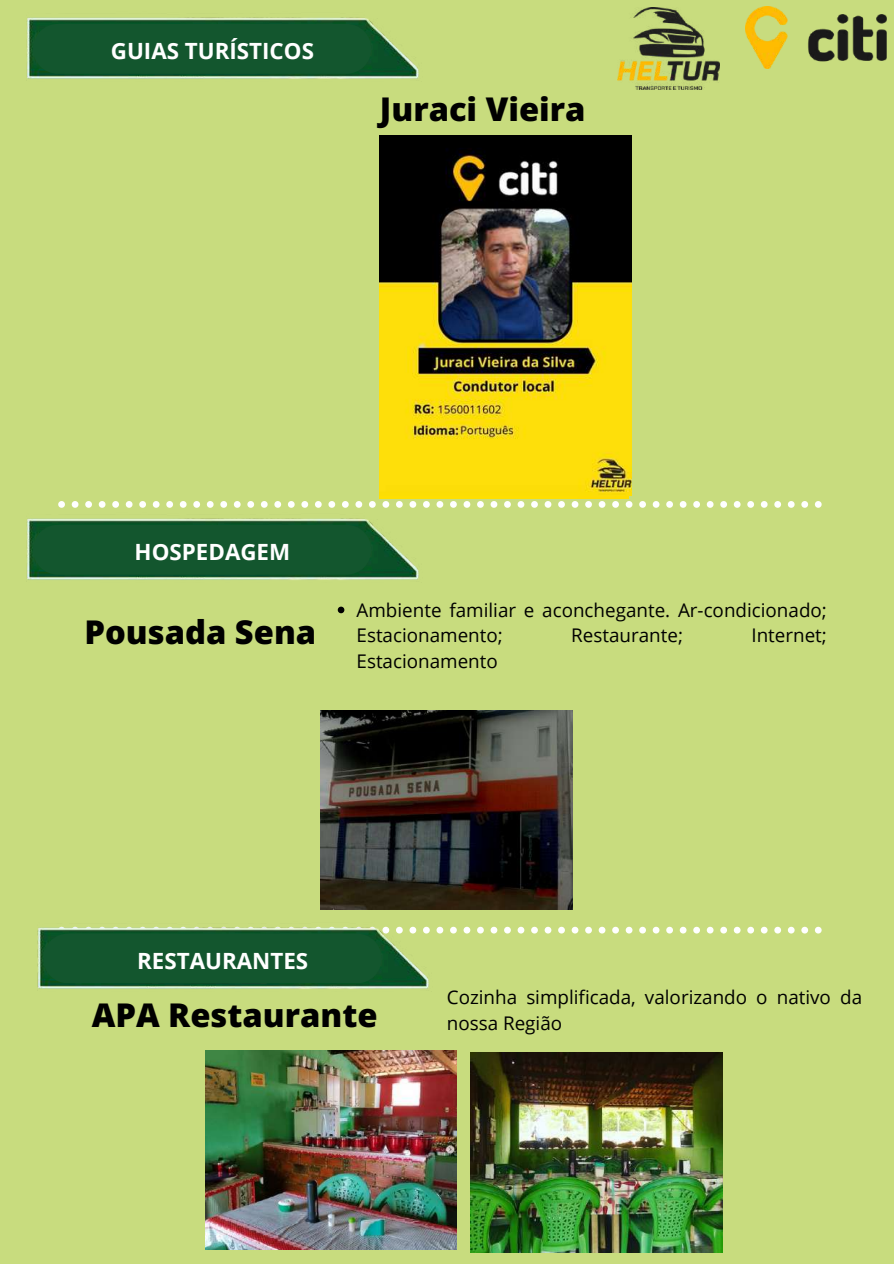
<style>
.page{position:relative;width:894px;height:1264px;background:#fff}
.page>*{position:absolute;margin:0;border:0;box-sizing:border-box;transform-origin:0 0}
.t1{font:800 32.7px "Open Sans";color:#000}
.t2{font:700 22.35px "Open Sans";color:#fff}
.t3{font:18.75px/25.7px "Open Sans";color:#000}
</style>
<div class="page">
<div style="left:0;top:0;width:893px;height:1263px;background:#c8dc7e"></div>
<img style="left:27px;top:17px;width:392px;height:62px">
<div style="left:33px;top:24px;width:338px;height:50px;background:#13562e"></div>
<svg style="left:450px;top:501px;width:371px;height:7px"></svg>
<img style="left:27px;top:501px;width:417px;height:79px">
<div style="left:33px;top:525px;width:338px;height:49px;background:#13562e"></div>
<img style="left:320px;top:710px;width:252px;height:199px">
<img style="left:745px;top:7px;width:140px;height:62px">
<img style="left:617px;top:8px;width:101px;height:82px">
<img style="left:380px;top:135px;width:250px;height:360px">
<img style="left:37px;top:909px;width:420px;height:80px">
<svg style="left:43px;top:926px;width:778px;height:57px"></svg>
<img style="left:205px;top:1050px;width:251px;height:199px">
<img style="left:470px;top:1052px;width:252px;height:199px">
<svg style="left:337px;top:606px;width:7px;height:7px"></svg>
<p class="t2" style="left:111px;top:35px;width:204px">GUIAS TURÍSTICOS</p>
<h1 class="t1" style="left:380px;top:86px;width:207px">Juraci Vieira</h1>
<p class="t2" style="left:135px;top:536px;width:157px">HOSPEDAGEM</p>
<h1 class="t1" style="left:84px;top:609px;width:233px">Pousada Sena</h1>
<p class="t3" style="left:356px;top:596px;width:471px">Ambiente familiar e aconchegante. Ar-condicionado;<br>Estacionamento;</p>
<p class="t3" style="left:571px;top:622px;width:113px">Restaurante;</p>
<p class="t3" style="left:751px;top:622px;width:77px">Internet;</p>
<p class="t3" style="left:356px;top:647px;width:143px">Estacionamento</p>
<p class="t2" style="left:137px;top:944px;width:172px">RESTAURANTES</p>
<h1 class="t1" style="left:92px;top:992px;width:287px">APA Restaurante</h1>
<p class="t3" style="left:446px;top:984px;width:416px">Cozinha simplificada, valorizando o nativo da nossa Região</p>
</div>
